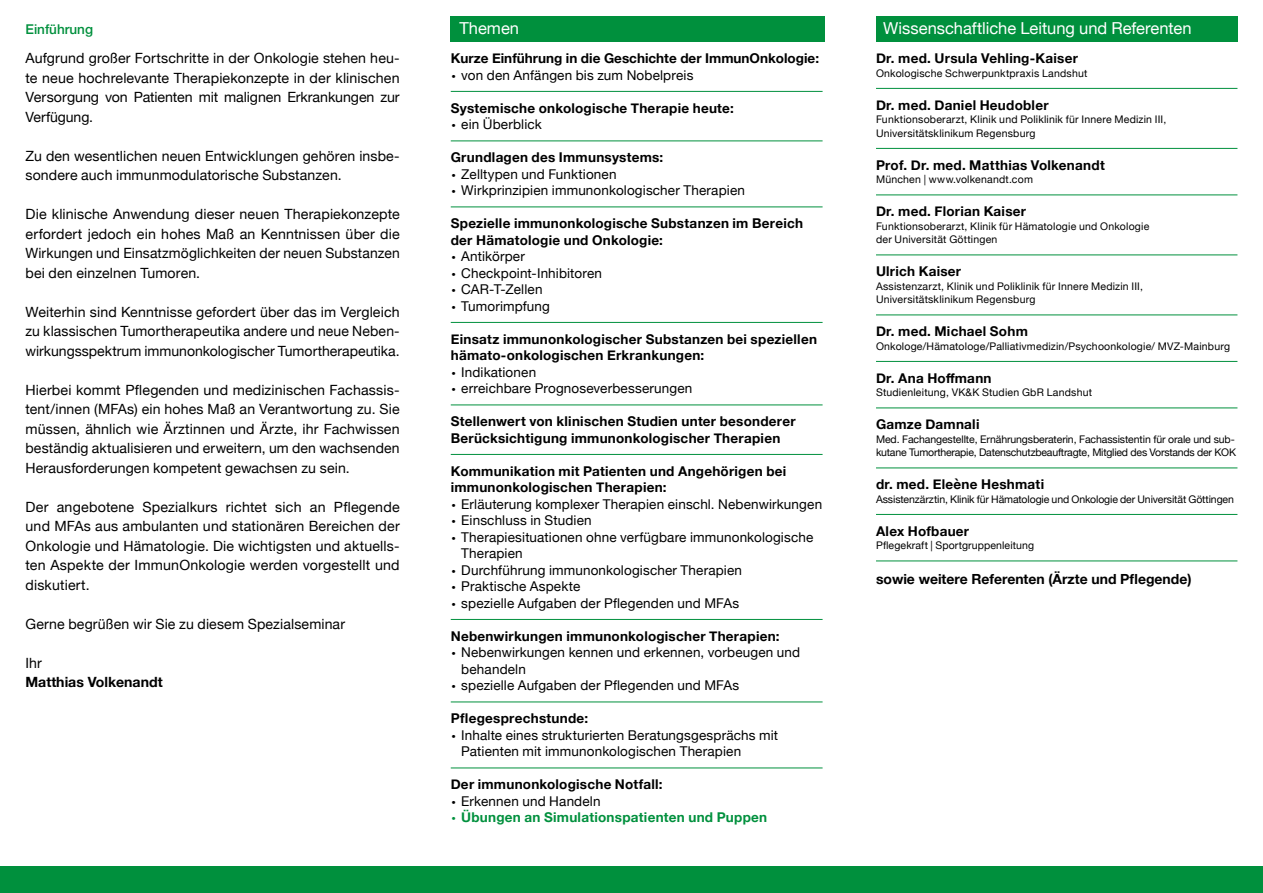
<style>
.page{position:relative;width:1263px;height:893px;background:#fff}
.page>*{position:absolute;margin:0;border:0;box-sizing:border-box;transform-origin:0 0}
.t1{font:16.5px "Helvetica Neue";color:#fff}
.t2{font:14.1px/19.5px "Helvetica Neue";letter-spacing:.01em;color:#000;text-align:justify}
.t3{font:700 14.1px "Helvetica Neue";color:#000}
.t4{font:700 13.95px "Helvetica Neue";color:#000}
.t5{font:700 13.5px/16.5px "Helvetica Neue";letter-spacing:.015em;color:#000}
.t6{font:13.5px/16.5px "Helvetica Neue";letter-spacing:.01em;color:#000}
.t7{font:700 13.5px "Helvetica Neue";letter-spacing:.02em;color:#00903d}
.t8{font:500 13.5px "Helvetica Neue";color:#00903d}
.t9{font:10.5px/13.5px "Helvetica Neue";letter-spacing:.015em;color:#000}
.t10{font:10.5px/13.5px "Helvetica Neue";letter-spacing:-.02em;color:#000}
.t11{font:10.5px "Helvetica Neue";letter-spacing:-.01em;color:#000}
.s1{font-family:"Mark Profor VI"}
.s2{font-family:"Mark Profor VI";font-weight:400}
</style>
<div class="page">
<div style="left:451px;top:16px;width:374px;height:26px;background:#00903d"></div>
<div style="left:876px;top:16px;width:361px;height:26px;background:#00903d"></div>
<hr style="left:451px;top:91px;width:371px;height:1px;background:#00903d">
<hr style="left:451px;top:141px;width:371px;height:1px;background:#00903d">
<hr style="left:451px;top:207px;width:371px;height:1px;background:#00903d">
<hr style="left:451px;top:322px;width:371px;height:1px;background:#00903d">
<hr style="left:451px;top:405px;width:371px;height:1px;background:#00903d">
<hr style="left:451px;top:454px;width:371px;height:1px;background:#00903d">
<hr style="left:451px;top:619px;width:371px;height:1px;background:#00903d">
<hr style="left:451px;top:702px;width:371px;height:1px;background:#00903d">
<hr style="left:451px;top:768px;width:371px;height:1px;background:#00903d">
<hr style="left:876px;top:88px;width:361px;height:1px;background:#00903d">
<hr style="left:876px;top:148px;width:361px;height:1px;background:#00903d">
<hr style="left:876px;top:195px;width:361px;height:1px;background:#00903d">
<hr style="left:876px;top:255px;width:361px;height:1px;background:#00903d">
<hr style="left:876px;top:315px;width:361px;height:1px;background:#00903d">
<hr style="left:876px;top:361px;width:361px;height:1px;background:#00903d">
<hr style="left:876px;top:408px;width:361px;height:1px;background:#00903d">
<hr style="left:876px;top:468px;width:361px;height:1px;background:#00903d">
<hr style="left:876px;top:514px;width:361px;height:1px;background:#00903d">
<hr style="left:876px;top:561px;width:361px;height:1px;background:#00903d">
<div style="left:0;top:866px;width:1263px;height:27px;background:#00903d"></div>
<p class="t8" style="left:26px;top:18px;width:69px">Einführung</p>
<p class="t2" style="left:26px;top:49px;width:376px">Aufgrund großer Fortschritte in der Onkologie stehen heu&shy;te neue hochrelevante Therapiekonzepte in der klinischen Versorgung von Patienten mit malignen Erkrankungen zur Verfügung.</p>
<p class="t2" style="left:26px;top:147px;width:376px">Zu den wesentlichen neuen Entwicklungen gehören insbe&shy;sondere auch immunmodulatorische Substanzen.</p>
<p class="t2" style="left:26px;top:205px;width:376px">Die klinische Anwendung dieser neuen Therapiekonzepte erfordert jedoch ein hohes Maß an Kenntnissen über die Wirkungen und Einsatzmöglichkeiten der neuen Substanzen bei den einzelnen Tumoren.</p>
<p class="t2" style="left:26px;top:303px;width:376px">Weiterhin sind Kenntnisse gefordert über das im Vergleich zu klassischen Tumortherapeutika andere und neue Neben&shy;wirkungsspektrum immunonkologischer Tumortherapeutika.</p>
<p class="t2" style="left:26px;top:381px;width:376px">Hierbei kommt Pflegenden und medizinischen Fachassis&shy;tent/innen (MFAs) ein hohes Maß an Verantwortung zu. Sie müssen, ähnlich wie Ärztinnen und Ärzte, ihr Fachwissen beständig aktualisieren und erweitern, um den wachsenden Herausforderungen kompetent gewachsen zu sein.</p>
<p class="t2" style="left:26px;top:498px;width:376px">Der angebotene Spezialkurs richtet sich an Pflegende und MFAs aus ambulanten und stationären Bereichen der Onkologie und Hämatologie. Die wichtigsten und aktuells&shy;ten Aspekte der ImmunOnkologie werden vorgestellt und diskutiert.</p>
<p class="t2" style="left:26px;top:615px;width:321px">Gerne begrüßen wir Sie zu diesem Spezialseminar</p>
<p class="t2" style="left:26px;top:654px;width:18px">Ihr</p>
<p class="t3" style="left:26px;top:671px;width:139px">Matthias Volkenandt</p>
<p class="t1" style="left:459px;top:16px;width:61px">Themen</p>
<p class="t5" style="left:451px;top:51px;width:370px">Kurze Einführung in die Geschichte der ImmunOnkologie:</p>
<p class="t6" style="left:451px;top:67px;width:244px"><span class="s1">•</span> von den Anfängen bis zum Nobelpreis</p>
<p class="t5" style="left:451px;top:100px;width:285px">Systemische onkologische Therapie heute:</p>
<p class="t6" style="left:451px;top:117px;width:93px"><span class="s1">•</span> ein Überblick</p>
<p class="t5" style="left:451px;top:150px;width:214px">Grundlagen des Immunsystems:</p>
<p class="t6" style="left:451px;top:166px;width:167px"><span class="s1">•</span> Zelltypen und Funktionen</p>
<p class="t6" style="left:451px;top:183px;width:296px"><span class="s1">•</span> Wirkprinzipien immunonkologischer Therapien</p>
<p class="t5" style="left:451px;top:216px;width:354px">Spezielle immunonkologische Substanzen im Bereich der Hämatologie und Onkologie:</p>
<p class="t6" style="left:451px;top:249px;width:76px"><span class="s1">•</span> Antikörper</p>
<p class="t6" style="left:451px;top:265px;width:153px"><span class="s1">•</span> Checkpoint-Inhibitoren</p>
<p class="t6" style="left:451px;top:282px;width:93px"><span class="s1">•</span> CAR-T-Zellen</p>
<p class="t6" style="left:451px;top:298px;width:101px"><span class="s1">•</span> Tumorimpfung</p>
<p class="t5" style="left:451px;top:331px;width:368px">Einsatz immunonkologischer Substanzen bei speziellen hämato-onkologischen Erkrankungen:</p>
<p class="t6" style="left:451px;top:364px;width:87px"><span class="s1">•</span> Indikationen</p>
<p class="t6" style="left:451px;top:381px;width:243px"><span class="s1">•</span> erreichbare Prognoseverbesserungen</p>
<p class="t5" style="left:451px;top:414px;width:346px">Stellenwert von klinischen Studien unter besonderer<br>Berücksichtigung immunonkologischer Therapien</p>
<p class="t5" style="left:451px;top:463px;width:337px">Kommunikation mit Patienten und Angehörigen bei immunonkologischen Therapien:</p>
<p class="t6" style="left:451px;top:496px;width:373px"><span class="s1">•</span> Erläuterung komplexer Therapien einschl. Nebenwirkungen</p>
<p class="t6" style="left:451px;top:513px;width:142px"><span class="s1">•</span> Einschluss in Studien</p>
<p class="t6" style="left:461px;top:529px;width:354px;text-indent:-11px"><span class="s1">•</span> Therapiesituationen ohne verfügbare immunonkologische<br>Therapien</p>
<p class="t6" style="left:451px;top:562px;width:293px"><span class="s1">•</span> Durchführung immunonkologischer Therapien</p>
<p class="t6" style="left:451px;top:579px;width:131px"><span class="s1">•</span> Praktische Aspekte</p>
<p class="t6" style="left:451px;top:595px;width:290px"><span class="s1">•</span> spezielle Aufgaben der Pflegenden und MFAs</p>
<p class="t5" style="left:451px;top:628px;width:330px">Nebenwirkungen immunonkologischer Therapien:</p>
<p class="t6" style="left:461px;top:645px;width:340px;text-indent:-11px"><span class="s1">•</span> Nebenwirkungen kennen und erkennen, vorbeugen und behandeln</p>
<p class="t6" style="left:451px;top:678px;width:290px"><span class="s1">•</span> spezielle Aufgaben der Pflegenden und MFAs</p>
<p class="t5" style="left:451px;top:711px;width:139px">Pflegesprechstunde:</p>
<p class="t6" style="left:461px;top:727px;width:318px;text-indent:-11px"><span class="s1">•</span> Inhalte eines strukturierten Beratungsgesprächs mit<br>Patienten mit immunonkologischen Therapien</p>
<p class="t5" style="left:451px;top:777px;width:213px">Der immunonkologische Notfall:</p>
<p class="t6" style="left:451px;top:793px;width:151px"><span class="s1">•</span> Erkennen und Handeln</p>
<p class="t7" style="left:451px;top:807px;width:318px"><span class="s2">•</span> Übungen an Simulationspatienten und Puppen</p>
<p class="t1" style="left:883px;top:16px;width:310px">Wissenschaftliche Leitung und Referenten</p>
<p class="t5" style="left:876px;top:51px;width:203px">Dr. med. Ursula Vehling-Kaiser</p>
<p class="t9" style="left:876px;top:67px;width:213px">Onkologische Schwerpunktpraxis Landshut</p>
<p class="t5" style="left:876px;top:97px;width:174px">Dr. med. Daniel Heudobler</p>
<p class="t9" style="left:876px;top:113px;width:292px">Funktionsoberarzt, Klinik und Poliklinik für Innere Medizin III,<br>Universitätsklinikum Regensburg</p>
<p class="t5" style="left:876px;top:157px;width:230px">Prof. Dr. med. Matthias Volkenandt</p>
<p class="t9" style="left:876px;top:173px;width:159px">München | www.volkenandt.com</p>
<p class="t5" style="left:876px;top:204px;width:152px">Dr. med. Florian Kaiser</p>
<p class="t9" style="left:876px;top:220px;width:275px">Funktionsoberarzt, Klinik für Hämatologie und Onkologie der Universität Göttingen</p>
<p class="t5" style="left:876px;top:264px;width:87px">Ulrich Kaiser</p>
<p class="t9" style="left:876px;top:280px;width:268px">Assistenzarzt, Klinik und Poliklinik für Innere Medizin III,<br>Universitätsklinikum Regensburg</p>
<p class="t5" style="left:876px;top:324px;width:153px">Dr. med. Michael Sohm</p>
<p class="t9" style="left:876px;top:340px;width:356px">Onkologe/Hämatologe/Palliativmedizin/Psychoonkologie/ MVZ-Mainburg</p>
<p class="t5" style="left:876px;top:370px;width:117px">Dr. Ana Hoffmann</p>
<p class="t9" style="left:876px;top:386px;width:218px">Studienleitung, VK&amp;K Studien GbR Landshut</p>
<p class="t5" style="left:876px;top:417px;width:105px">Gamze Damnali</p>
<p class="t10" style="left:876px;top:433px;width:361px">Med. Fachangestellte, Ernährungsberaterin, Fachassistentin für orale und sub&shy;kutane Tumortherapie, Datenschutzbeauftragte, Mitglied des Vorstands der KOK</p>
<p class="t5" style="left:876px;top:477px;width:170px">dr. med. Eleène Heshmati</p>
<p class="t11" style="left:876px;top:491px;width:359px">Assistenzärztin, Klinik für Hämatologie und Onkologie der Universität Göttingen</p>
<p class="t5" style="left:876px;top:523px;width:95px">Alex Hofbauer</p>
<p class="t9" style="left:876px;top:539px;width:160px">Pflegekraft | Sportgruppenleitung</p>
<p class="t4" style="left:876px;top:568px;width:317px">sowie weitere Referenten (Ärzte und Pflegende)</p>
</div>
